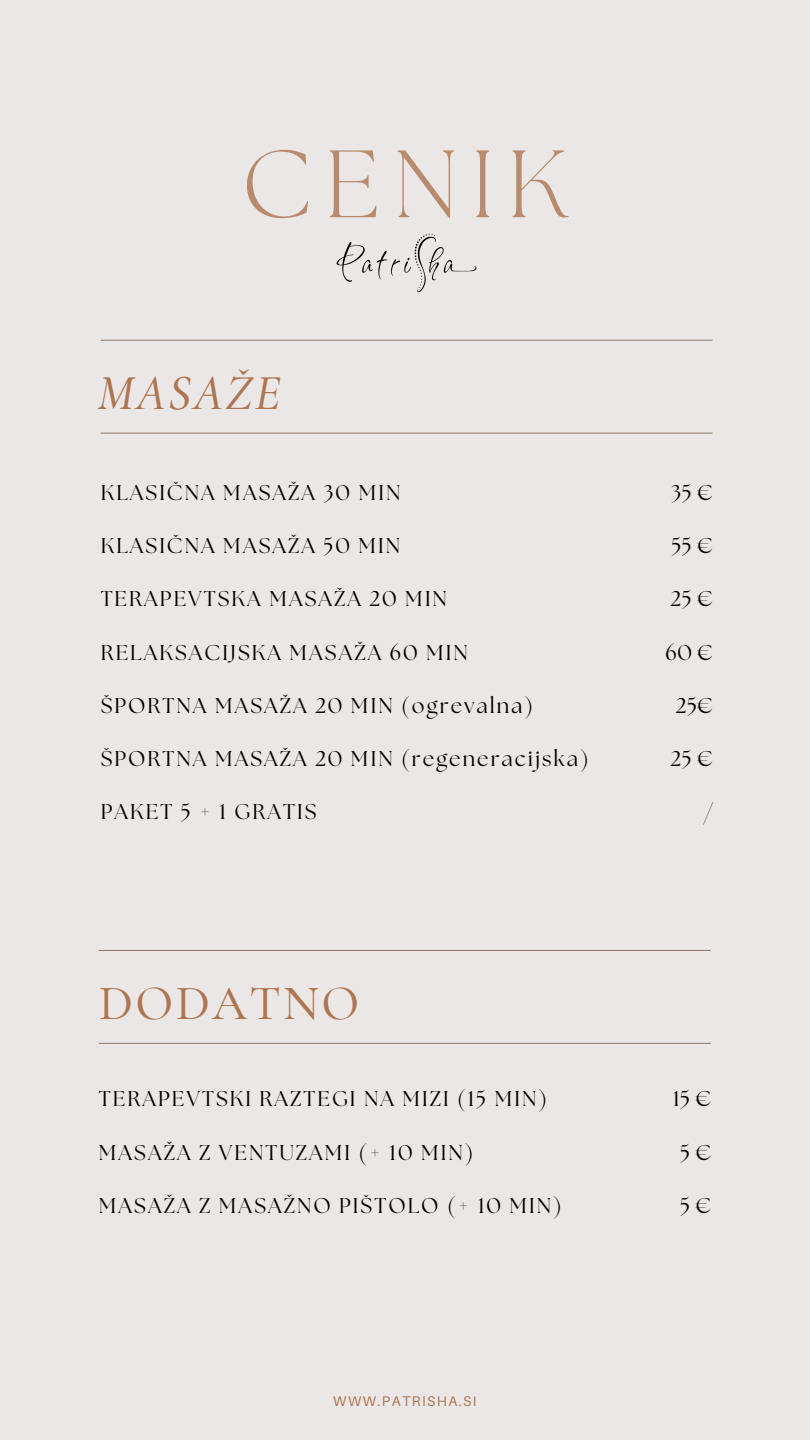
<style>
.page{position:relative;width:810px;height:1440px;background:#ebe7e6}
.page>*{position:absolute;margin:0;border:0;box-sizing:border-box;transform-origin:0 0}
.t1{font:300 95.4px "The Seasons";letter-spacing:.135em;color:#ad7550}
.t2{font:500 49.4px "Cormorant Garamond";letter-spacing:.045em;color:#ad7550}
.t3{font:italic 500 49.4px "Cormorant Garamond";letter-spacing:.045em;color:#ad7550}
.t4{font:21.3px "The Seasons";letter-spacing:.095em;color:#000}
.t5{font:14px "Aileron";letter-spacing:.1em;color:#ad7550}
</style>
<div class="page">
<hr style="left:101px;top:433px;width:612px;height:1px;background:#8d7464">
<hr style="left:101px;top:340px;width:612px;height:1px;background:#8d7464">
<hr style="left:99px;top:1043px;width:612px;height:1px;background:#8d7464">
<hr style="left:99px;top:950px;width:612px;height:1px;background:#8d7464">
<img style="left:317px;top:233px;width:179px;height:108px">
<h1 class="t1" style="left:242px;top:141px;width:327px">CENIK</h1>
<h2 class="t3" style="left:97px;top:363px;width:185px">MASAŽE</h2>
<p class="t4" style="left:101px;top:483px;width:301px">KLASIČNA MASAŽA 30 MIN</p>
<p class="t4" style="left:101px;top:536px;width:301px">KLASIČNA MASAŽA 50 MIN</p>
<p class="t4" style="left:101px;top:589px;width:348px">TERAPEVTSKA MASAŽA 20 MIN</p>
<p class="t4" style="left:101px;top:643px;width:369px">RELAKSACIJSKA MASAŽA 60 MIN</p>
<p class="t4" style="left:101px;top:696px;width:434px">ŠPORTNA MASAŽA 20 MIN (ogrevalna)</p>
<p class="t4" style="left:101px;top:749px;width:490px">ŠPORTNA MASAŽA 20 MIN (regeneracijska)</p>
<p class="t4" style="left:101px;top:802px;width:217px">PAKET 5 + 1 GRATIS</p>
<h2 class="t2" style="left:99px;top:974px;width:262px">DODATNO</h2>
<p class="t4" style="left:99px;top:1089px;width:450px">TERAPEVTSKI RAZTEGI NA MIZI (15 MIN)</p>
<p class="t4" style="left:99px;top:1143px;width:376px">MASAŽA Z VENTUZAMI (+ 10 MIN)</p>
<p class="t4" style="left:99px;top:1196px;width:464px">MASAŽA Z MASAŽNO PIŠTOLO (+ 10 MIN)</p>
<p class="t5" style="left:333px;top:1393px;width:145px">WWW.PATRISHA.SI</p>
<p class="t4" style="left:671px;top:483px;width:43px">35 €</p>
<p class="t4" style="left:671px;top:536px;width:43px">55 €</p>
<p class="t4" style="left:671px;top:589px;width:43px">25 €</p>
<p class="t4" style="left:665px;top:643px;width:49px">60 €</p>
<p class="t4" style="left:676px;top:696px;width:38px">25€</p>
<p class="t4" style="left:671px;top:749px;width:43px">25 €</p>
<p class="t4" style="left:704px;top:802px;width:10px">/</p>
<p class="t4" style="left:673px;top:1089px;width:39px">15 €</p>
<p class="t4" style="left:680px;top:1143px;width:32px">5 €</p>
<p class="t4" style="left:680px;top:1196px;width:32px">5 €</p>
</div>
